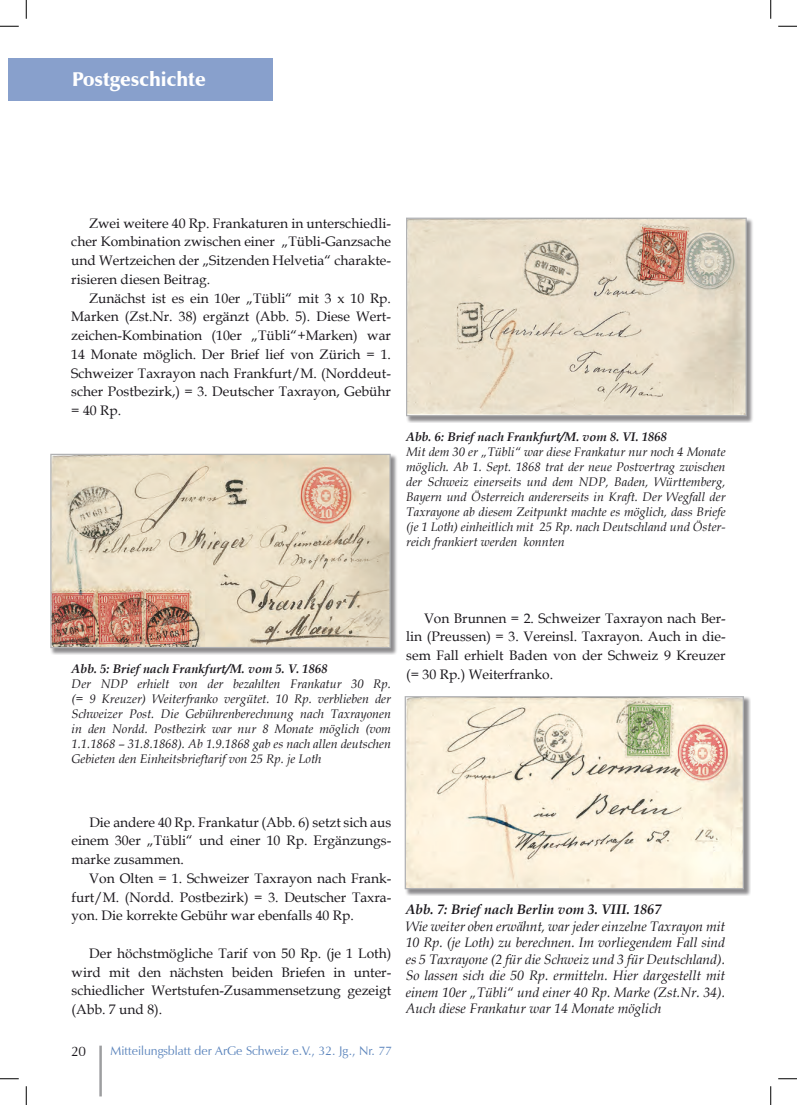
<style>
.page{position:relative;width:797px;height:1105px;background:#fff}
.page>*{position:absolute;margin:0;border:0;box-sizing:border-box;transform-origin:0 0}
.t1{font:900 20px "Zapf Humanist 601 BT";color:#fff}
.t2{font:13.75px/18.8px "Book Antiqua";color:#1a171c;text-align:justify}
.t3{font:italic 13.75px/16.5px "Book Antiqua";color:#1a171c;text-align:justify}
.t4{font:italic 700 13.75px "Book Antiqua";color:#1a171c}
.t5{font:13.75px "Zapf Humanist 601 BT";color:#1a171c}
.t6{font:italic 12.5px/15px "Book Antiqua";color:#1a171c;text-align:justify}
.t7{font:italic 700 12.5px "Book Antiqua";color:#1a171c}
.t8{font:12.5px "Zapf Humanist 601 BT";color:#5b84bc}
</style>
<div class="page">
<div style="left:9px;top:59px;width:263px;height:42px;background:#88a0cc"></div>
<hr style="left:99px;top:1046px;width:3px;height:50px;background:#9d9ea0">
<div style="left:49px;top:453px;width:348px;height:202px;background:#1a171c;opacity:.5"></div>
<svg style="left:50px;top:453px;width:341px;height:196px;background:#dac8b2"></svg>
<div style="left:405px;top:216px;width:348px;height:206px;background:#1a171c;opacity:.5"></div>
<svg style="left:405px;top:217px;width:342px;height:200px;background:#e1d5c2"></svg>
<div style="left:403px;top:695px;width:347px;height:201px;background:#1a171c;opacity:.5"></div>
<svg style="left:404px;top:695px;width:340px;height:195px;background:#efe6d2"></svg>
<svg style="left:0;top:25px;width:19px;height:2px"></svg>
<svg style="left:778px;top:25px;width:19px;height:2px"></svg>
<svg style="left:0;top:1078px;width:19px;height:1px"></svg>
<svg style="left:778px;top:1078px;width:19px;height:1px"></svg>
<svg style="left:25px;top:0;width:2px;height:19px"></svg>
<svg style="left:25px;top:1086px;width:2px;height:19px"></svg>
<svg style="left:770px;top:0;width:1px;height:19px"></svg>
<svg style="left:770px;top:1086px;width:1px;height:19px"></svg>
<p class="t1" style="left:72px;top:66px;width:135px">Postgeschichte</p>
<p class="t2" style="left:71px;top:213px;width:321px;text-indent:18px">Zwei weitere 40 Rp. Frankaturen in unterschiedli&shy;cher Kombination zwischen einer „Tübli-Ganzsache und Wertzeichen der „Sitzenden Helvetia“ charakte&shy;risieren diesen Beitrag.</p>
<p class="t2" style="left:71px;top:288px;width:321px;text-indent:18px">Zunächst ist es ein 10er „Tübli“ mit 3 x 10 Rp.<br>Marken (Zst.Nr. 38) ergänzt (Abb. 5). Diese Wert&shy;zeichen-Kombination (10er „Tübli“+Marken) war 14 Monate möglich. Der Brief lief von Zürich = 1.<br>Schweizer Taxrayon nach Frankfurt/M. (Norddeut&shy;scher Postbezirk,) = 3. Deutscher Taxrayon, Gebühr = 40 Rp.</p>
<p class="t7" style="left:406px;top:428px;width:262px">Abb. 6: Brief nach Frankfurt/M. vom 8. VI. 1868</p>
<p class="t6" style="left:406px;top:444px;width:321px">Mit dem 30 er „Tübli“ war diese Frankatur nur noch 4 Monate möglich. Ab 1. Sept. 1868 trat der neue Postvertrag zwischen der Schweiz einerseits und dem NDP, Baden, Württemberg, Bayern und Österreich andererseits in Kraft. Der Wegfall der Taxrayone ab diesem Zeitpunkt machte es möglich, dass Briefe (je 1 Loth) einheitlich mit 25 Rp. nach Deutschland und Öster&shy;reich frankiert werden konnten</p>
<p class="t7" style="left:72px;top:660px;width:257px">Abb. 5: Brief nach Frankfurt/M. vom 5. V. 1868</p>
<p class="t6" style="left:72px;top:676px;width:321px">Der NDP erhielt von der bezahlten Frankatur 30 Rp. (= 9 Kreuzer) Weiterfranko vergütet. 10 Rp. verblieben der Schweizer Post. Die Gebührenberechnung nach Taxrayonen in den Nordd. Postbezirk war nur 8 Monate möglich (vom 1.1.1868 – 31.8.1868). Ab 1.9.1868 gab es nach allen deutschen Gebieten den Einheitsbrieftarif von 25 Rp. je Loth</p>
<p class="t2" style="left:406px;top:608px;width:321px;text-indent:18px">Von Brunnen = 2. Schweizer Taxrayon nach Ber&shy;lin (Preussen) = 3. Vereinsl. Taxrayon. Auch in die&shy;sem Fall erhielt Baden von der Schweiz 9 Kreuzer (= 30 Rp.) Weiterfranko.</p>
<p class="t2" style="left:72px;top:812px;width:321px;text-indent:18px">Die andere 40 Rp. Frankatur (Abb. 6) setzt sich aus einem 30er „Tübli“ und einer 10 Rp. Ergänzungs&shy;marke zusammen.</p>
<p class="t2" style="left:72px;top:868px;width:321px;text-indent:18px">Von Olten = 1. Schweizer Taxrayon nach Frank&shy;furt/M. (Nordd. Postbezirk) = 3. Deutscher Taxra&shy;yon. Die korrekte Gebühr war ebenfalls 40 Rp.</p>
<p class="t2" style="left:72px;top:943px;width:321px;text-indent:18px">Der höchstmögliche Tarif von 50 Rp. (je 1 Loth) wird mit den nächsten beiden Briefen in unter&shy;schiedlicher Wertstufen-Zusammensetzung gezeigt (Abb. 7 und 8).</p>
<p class="t5" style="left:71px;top:1043px;width:17px">20</p>
<p class="t8" style="left:110px;top:1043px;width:283px">Mitteilungsblatt der ArGe Schweiz e.V., 32. Jg., Nr. 77</p>
<p class="t4" style="left:406px;top:900px;width:257px">Abb. 7: Brief nach Berlin vom 3. VIII. 1867</p>
<p class="t3" style="left:406px;top:918px;width:321px">Wie weiter oben erwähnt, war jeder einzelne Taxrayon mit 10 Rp. (je Loth) zu berechnen. Im vorliegendem Fall sind es 5 Taxrayone (2 für die Schweiz und 3 für Deutschland).<br>So lassen sich die 50 Rp. ermitteln. Hier dargestellt mit einem 10er „Tübli“ und einer 40 Rp. Marke (Zst.Nr. 34).<br>Auch diese Frankatur war 14 Monate möglich</p>
</div>
